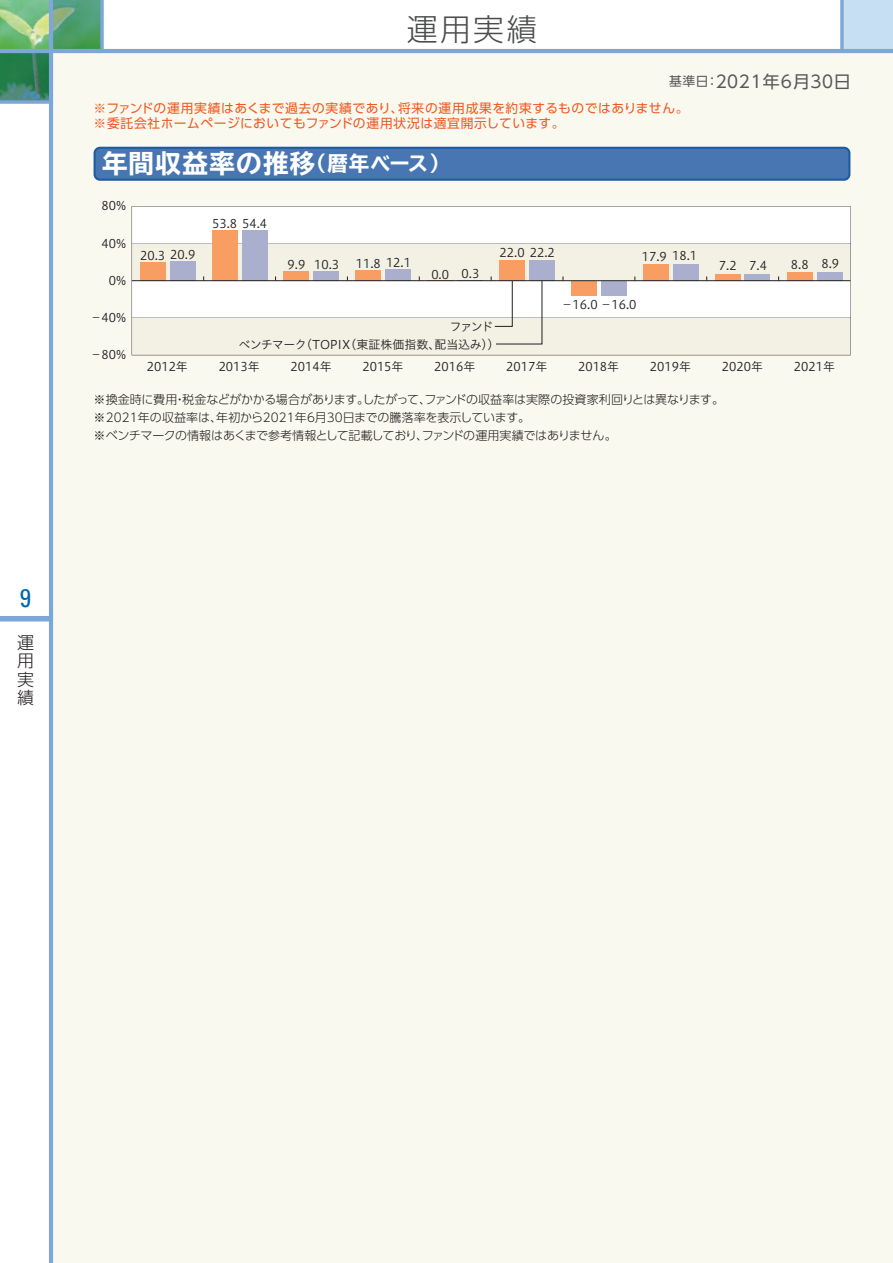
<style>
.page{position:relative;width:893px;height:1263px;background:#fff}
.page>*{position:absolute;margin:0;border:0;box-sizing:border-box;transform-origin:0 0}
.t1{font:300 30.75px "UD Shin Go Pro";color:#4b4c4d}
.t2{font:700 expanded 25.5px "TBUD Go Std";letter-spacing:.05em;color:#fff}
.t3{font:condensed 25.5px "Univers";color:#0166b3}
.t4{font:16.95px "UD Shin Go Pro";letter-spacing:-.145em;color:#57585a}
.t5{font:300 16.95px/18.6px "UD Shin Go Pro";color:#231f20;text-align:justify}
.t6{font:12.75px/14.9px "UD Shin Go Pro";letter-spacing:.045em;color:#f15921}
.t7{font:300 12px/18px "UD Shin Go Pro";letter-spacing:-.01em;color:#221e1d}
.t8{font:12px "Hiragino UD Sans Std W3";color:#231f20}
.t9{font:12px/17.5px "Hiragino UD Sans Std W3";letter-spacing:-.025em;color:#231f20}
.s1{font-size:12.75px}
.s2{font-size:20.4px}
</style>
<div class="page">
<img style="left:0;top:0;width:49px;height:49px">
<img style="left:0;top:53px;width:49px;height:47px">
<img style="left:53px;top:0;width:47px;height:49px">
<div style="left:842px;top:0;width:51px;height:51px;background:#c7dff2"></div>
<svg style="left:840px;top:0;width:4px;height:49px"></svg>
<div style="left:51px;top:51px;width:842px;height:1212px;background:#faf9f0"></div>
<div style="left:0;top:616px;width:51px;height:5px;background:#7ca7d8"></div>
<hr style="left:49px;top:0;width:4px;height:1263px;background:#7ca7d8">
<hr style="left:0;top:49px;width:893px;height:4px;background:#7ca7d8">
<svg style="left:0;top:100px;width:49px;height:4px"></svg>
<svg style="left:100px;top:0;width:4px;height:49px"></svg>
<svg style="left:94px;top:147px;width:756px;height:34px;background:#4373b0"></svg>
<svg style="left:132px;top:206px;width:718px;height:149px"></svg>
<div style="left:385px;top:269px;width:26px;height:12px;background:#a9afcd"></div>
<div style="left:314px;top:271px;width:25px;height:10px;background:#a9afcd"></div>
<div style="left:242px;top:230px;width:25px;height:51px;background:#a9afcd"></div>
<div style="left:170px;top:261px;width:25px;height:20px;background:#a9afcd"></div>
<hr style="left:132px;top:280px;width:718px;height:1px;background:#231f20">
<h2 class="t3" style="left:20px;top:582px;width:13px">9</h2>
<h3 class="t5" style="left:17px;top:632px;width:18px">運用実績</h3>
<h1 class="t1" style="left:407px;top:4px;width:132px">運用実績</h1>
<h3 class="t4" style="left:669px;top:68px;width:183px"><span class="s1">基準日：</span>２０２1 年6月３０日</h3>
<p class="t6" style="left:94px;top:101px;width:597px">※ファンドの運用実績はあくまで過去の実績であり、将来の運用成果を約束するものではありません。※委託会社ホームページにおいてもファンドの運用状況は適宜開示しています。</p>
<h2 class="t2" style="left:102px;top:149px;width:349px">年間収益率の推移<span class="s2">（暦年ベース）</span></h2>
<p class="t8" style="left:102px;top:197px;width:26px">80%</p>
<p class="t8" style="left:102px;top:234px;width:26px">40%</p>
<p class="t8" style="left:109px;top:271px;width:19px">0%</p>
<p class="t8" style="left:90px;top:308px;width:38px">－40%</p>
<p class="t8" style="left:90px;top:346px;width:38px">－80%</p>
<p class="t8" style="left:140px;top:246px;width:57px">20.3 20.9</p>
<p class="t8" style="left:212px;top:215px;width:57px">53.8 54.4</p>
<p class="t8" style="left:288px;top:255px;width:53px">9.9 10.3</p>
<p class="t8" style="left:356px;top:254px;width:57px">11.8 12.1</p>
<p class="t8" style="left:431px;top:265px;width:50px">0.0 0.3</p>
<p class="t8" style="left:500px;top:243px;width:57px">22.0 22.2</p>
<p class="t9" style="left:238px;top:317px;width:263px;text-indent:211px">ファンドベンチマーク（TOPIX（東証株価指数、配当込み））</p>
<p class="t8" style="left:147px;top:358px;width:43px">2012年</p>
<p class="t8" style="left:219px;top:358px;width:43px">2013年</p>
<p class="t8" style="left:291px;top:358px;width:43px">2014年</p>
<p class="t8" style="left:362px;top:358px;width:43px">2015年</p>
<p class="t8" style="left:434px;top:358px;width:43px">2016年</p>
<p class="t8" style="left:506px;top:358px;width:43px">2017年</p>
<p class="t8" style="left:642px;top:247px;width:57px">17.9 18.1</p>
<p class="t8" style="left:561px;top:295px;width:77px">－16.0 －16.0</p>
<p class="t8" style="left:719px;top:257px;width:19px">7.2</p>
<p class="t8" style="left:749px;top:257px;width:19px">7.4</p>
<p class="t8" style="left:578px;top:358px;width:43px">2018年</p>
<p class="t8" style="left:650px;top:358px;width:43px">2019年</p>
<p class="t8" style="left:722px;top:358px;width:43px">2020年</p>
<p class="t7" style="left:94px;top:390px;width:632px">※換金時に費用・税金などがかかる場合があります。したがって、ファンドの収益率は実際の投資家利回りとは異なります。※2021年の収益率は、年初から2021年6月30日までの騰落率を表示しています。<br>※ベンチマークの情報はあくまで参考情報として記載しており、ファンドの運用実績ではありません。</p>
<p class="t8" style="left:791px;top:255px;width:50px">8.8 8.9</p>
<p class="t8" style="left:794px;top:358px;width:43px">2021年</p>
</div>
